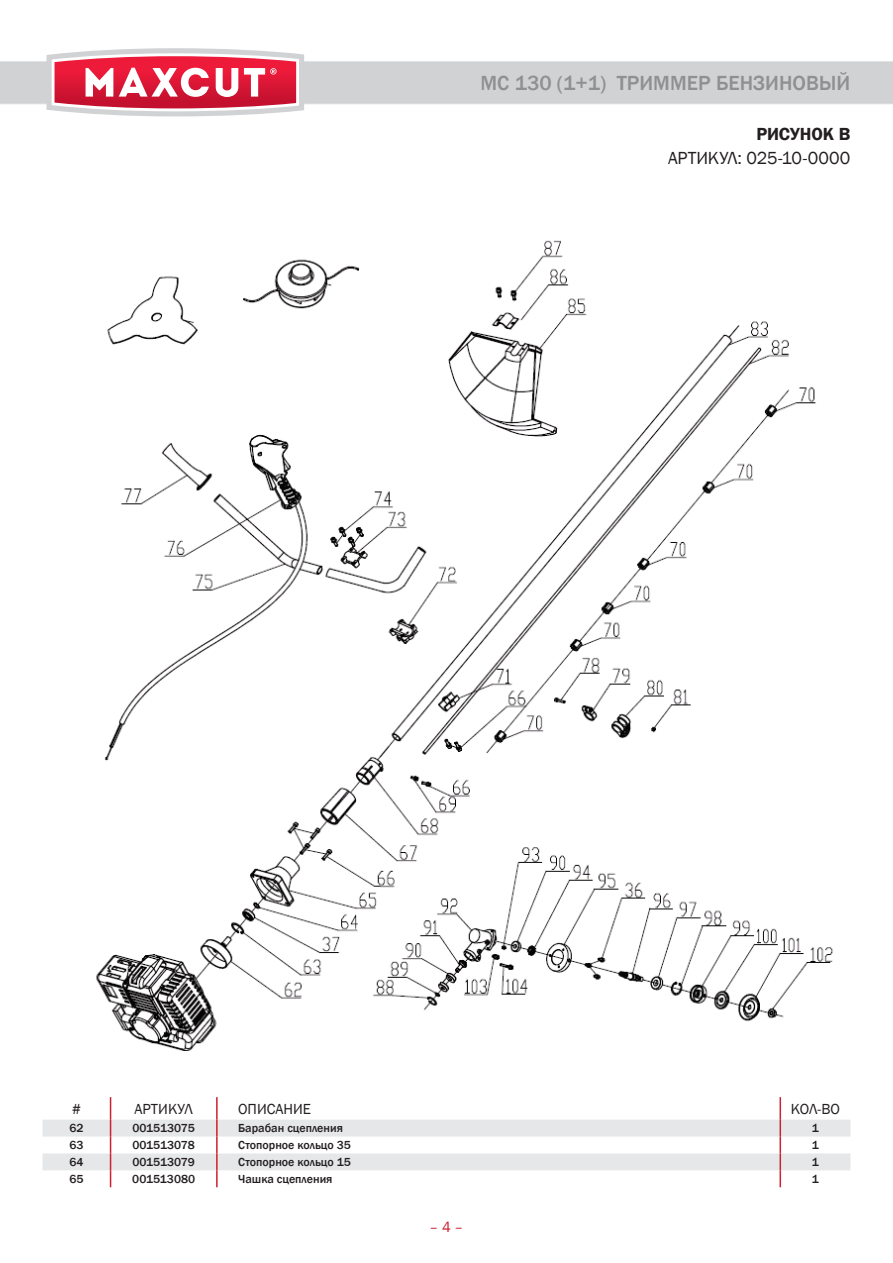
<style>
.page{position:relative;width:893px;height:1263px;background:#fff}
.page>*{position:absolute;margin:0;border:0;box-sizing:border-box;transform-origin:0 0}
.t1{font:500 21px "Franklin Gothic";color:#8f9092}
.t2{font:18px "Franklin Gothic";letter-spacing:-.005em;color:#231f20}
.t3{font:600 18px "Franklin Gothic";letter-spacing:-.005em;color:#231f20}
.t4{font:15px "Franklin Gothic";color:#231f20}
.t5{font:15px "Franklin Gothic";color:#cd2030}
.t6{font:500 12px "Franklin Gothic";color:#231f20}
</style>
<div class="page">
<svg style="left:43px;top:1097px;width:807px;height:90px"></svg>
<svg style="left:0;top:48px;width:893px;height:69px"></svg>
<img style="left:96px;top:240px;width:737px;height:810px">
<h1 class="t1" style="left:480px;top:70px;width:371px">MC 130 (1+1) ТРИММЕР БЕНЗИНОВЫЙ</h1>
<h2 class="t3" style="left:756px;top:123px;width:96px">РИСУНОК В</h2>
<h2 class="t2" style="left:668px;top:147px;width:184px">АРТИКУЛ: 025-10-0000</h2>
<p class="t4" style="left:72px;top:1099px;width:10px">#</p>
<p class="t4" style="left:135px;top:1099px;width:60px">АРТИКУЛ</p>
<p class="t4" style="left:238px;top:1099px;width:74px">ОПИСАНИЕ</p>
<p class="t4" style="left:791px;top:1099px;width:50px">КОЛ-ВО</p>
<p class="t6" style="left:69px;top:1121px;width:16px">62</p>
<p class="t6" style="left:132px;top:1121px;width:64px">001513075</p>
<p class="t6" style="left:238px;top:1121px;width:106px">Барабан сцепления</p>
<p class="t6" style="left:812px;top:1121px;width:9px">1</p>
<p class="t6" style="left:69px;top:1138px;width:16px">63</p>
<p class="t6" style="left:132px;top:1138px;width:64px">001513078</p>
<p class="t6" style="left:238px;top:1138px;width:114px">Стопорное кольцо 35</p>
<p class="t6" style="left:812px;top:1138px;width:9px">1</p>
<p class="t6" style="left:69px;top:1155px;width:16px">64</p>
<p class="t6" style="left:132px;top:1155px;width:64px">001513079</p>
<p class="t6" style="left:238px;top:1155px;width:114px">Стопорное кольцо 15</p>
<p class="t6" style="left:812px;top:1155px;width:9px">1</p>
<p class="t6" style="left:69px;top:1171px;width:16px">65</p>
<p class="t6" style="left:132px;top:1171px;width:64px">001513080</p>
<p class="t6" style="left:238px;top:1171px;width:96px">Чашка сцепления</p>
<p class="t6" style="left:812px;top:1171px;width:9px">1</p>
<p class="t5" style="left:430px;top:1217px;width:35px">– 4 –</p>
</div>
